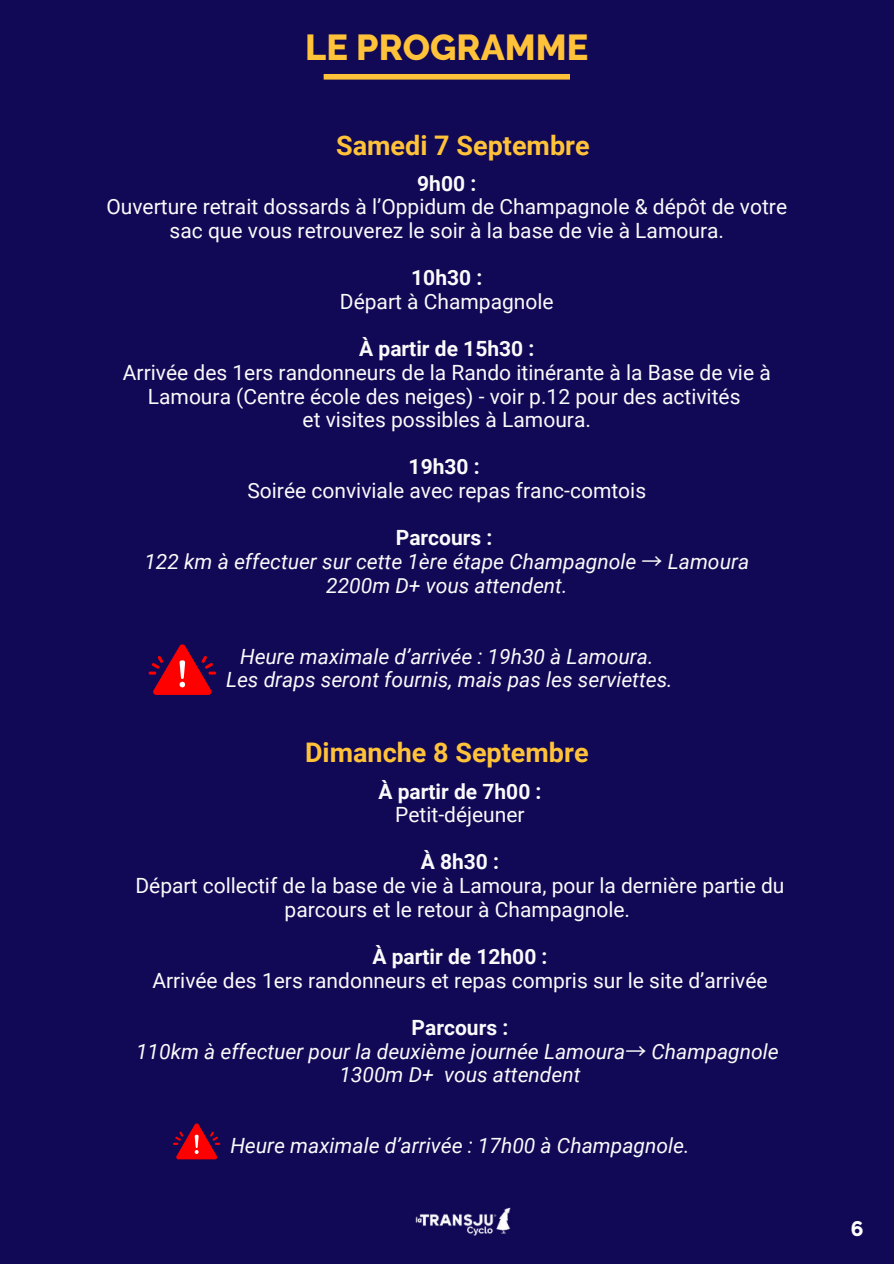
<style>
.page{position:relative;width:894px;height:1264px;background:#fff}
.page>*{position:absolute;margin:0;border:0;box-sizing:border-box;transform-origin:0 0}
.t1{font:800 36px "Raleway";color:#ffc238}
.t2{font:700 27px "Roboto";color:#ffc238}
.t3{font:21px/23.7px "Roboto";color:#fafafa;text-align:center}
.t4{font:italic 21px/23.7px "Roboto";color:#fafafa;text-align:center}
.t5{font:700 21px "Roboto";color:#fafafa}
.t6{font:800 21px "Raleway";color:#fff}
.s1{font-weight:700;font-style:normal}
.s2{font-family:"Noto Sans CJ Ksc";font-style:normal}
</style>
<div class="page">
<div style="left:0;top:0;width:893px;height:1263px;background:#110856"></div>
<img style="left:415px;top:1207px;width:96px;height:29px">
<div style="left:323px;top:74px;width:247px;height:6px;background:#ffc238"></div>
<svg style="left:148px;top:644px;width:68px;height:51px"></svg>
<svg style="left:173px;top:1123px;width:47px;height:36px"></svg>
<h1 class="t1" style="left:305px;top:26px;width:284px">LE PROGRAMME</h1>
<p class="t2" style="left:336px;top:130px;width:255px">Samedi 7 Septembre</p>
<p class="t5" style="left:417px;top:171px;width:61px">9h00 :</p>
<p class="t3" style="left:106px;top:195px;width:682px">Ouverture retrait dossards à l’Oppidum de Champagnole &amp; dépôt de votre sac que vous retrouverez le soir à la base de vie à Lamoura.</p>
<p class="t5" style="left:411px;top:266px;width:73px">10h30 :</p>
<p class="t3" style="left:340px;top:290px;width:215px">Départ à Champagnole</p>
<p class="t5" style="left:359px;top:337px;width:177px">À partir de 15h30 :</p>
<p class="t3" style="left:123px;top:361px;width:649px">Arrivée des 1ers randonneurs de la Rando itinérante à la Base de vie à<br>Lamoura (Centre école des neiges) - voir p.12 pour des activités<br>et visites possibles à Lamoura.</p>
<p class="t5" style="left:408px;top:455px;width:73px">19h30 :</p>
<p class="t3" style="left:247px;top:479px;width:400px">Soirée conviviale avec repas franc-comtois</p>
<p class="t4" style="left:144px;top:526px;width:606px"><span class="s1">Parcours :<br></span>122 km à effectuer sur cette 1ère étape Champagnole <span class="s2">→</span> Lamoura<br>2200m D+ vous attendent.</p>
<p class="t4" style="left:226px;top:644px;width:448px">Heure maximale d’arrivée : 19h30 à Lamoura.<br>Les draps seront fournis, mais pas les serviettes.</p>
<p class="t2" style="left:305px;top:737px;width:285px">Dimanche 8 Septembre</p>
<p class="t5" style="left:378px;top:779px;width:165px">À partir de 7h00 :</p>
<p class="t3" style="left:395px;top:803px;width:131px">Petit-déjeuner</p>
<p class="t5" style="left:420px;top:850px;width:80px">À 8h30 :</p>
<p class="t3" style="left:135px;top:874px;width:650px">Départ collectif de la base de vie à Lamoura, pour la dernière partie du parcours et le retour à Champagnole.</p>
<p class="t5" style="left:372px;top:944px;width:177px">À partir de 12h00 :</p>
<p class="t3" style="left:152px;top:968px;width:616px">Arrivée des 1ers randonneurs et repas compris sur le site d’arrivée</p>
<p class="t4" style="left:136px;top:1015px;width:644px"><span class="s1">Parcours :<br></span>110km à effectuer pour la deuxième journée Lamoura<span class="s2">→</span> Champagnole<br>1300m D+ vous attendent</p>
<p class="t4" style="left:230px;top:1134px;width:460px">Heure maximale d’arrivée : 17h00 à Champagnole.</p>
<p class="t6" style="left:850px;top:1215px;width:14px">6</p>
</div>
